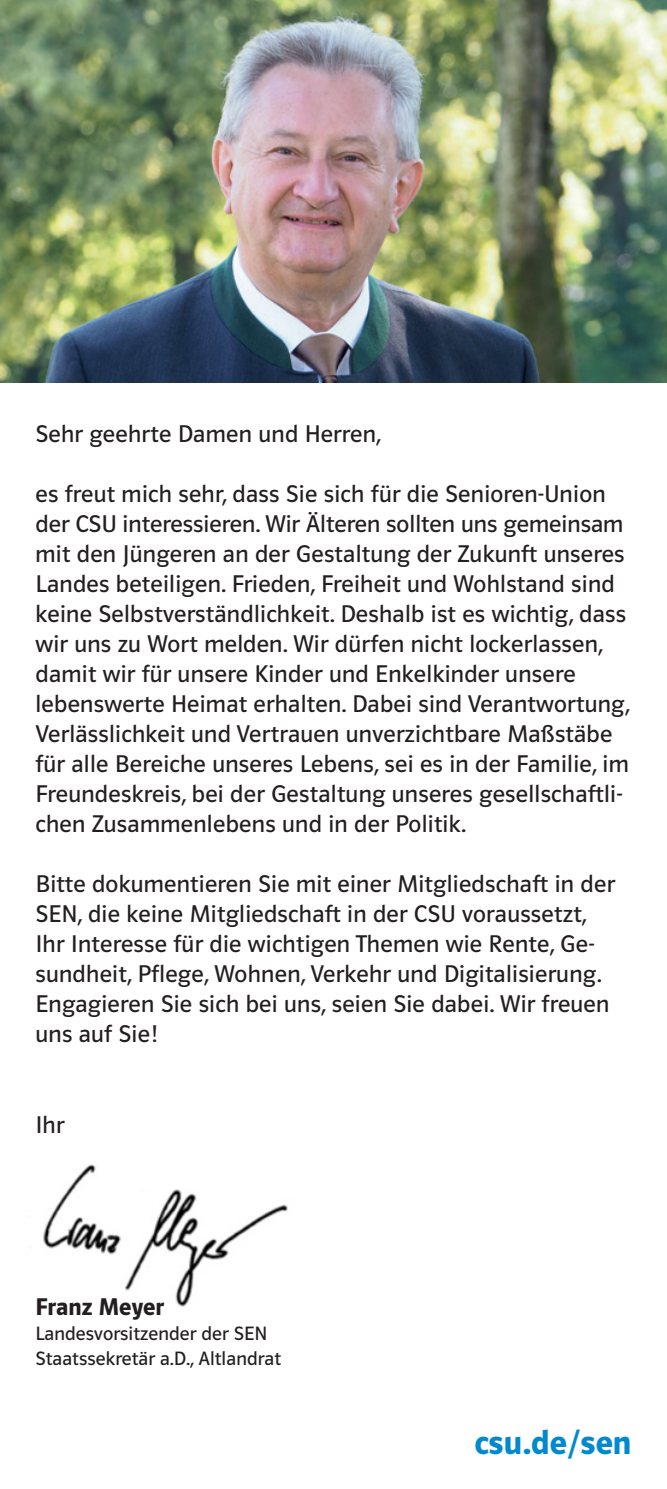
<style>
.page{position:relative;width:667px;height:1489px;background:#fff}
.page>*{position:absolute;margin:0;border:0;box-sizing:border-box;transform-origin:0 0}
.t1{font:600 35px "Polo 22 R";color:#0089cf}
.t2{font:25px/30px "Polo 22 R Buch";letter-spacing:.01em;color:#231f20}
.t3{font:600 25px "Polo 22 R";letter-spacing:.005em;color:#231f20}
.t4{font:20px/25px "Polo 22 R Buch";letter-spacing:.005em;color:#231f20}
</style>
<div class="page">
<img style="left:0;top:0;width:666px;height:383px">
<img style="left:43px;top:1164px;width:245px;height:143px">
<p class="t2" style="left:35px;top:419px;width:347px">Sehr geehrte Damen und Herren,</p>
<p class="t2" style="left:35px;top:479px;width:596px">es freut mich sehr, dass Sie sich für die Senioren-Union der CSU interessieren. Wir Älteren sollten uns gemeinsam mit den Jüngeren an der Gestaltung der Zukunft unseres Landes beteiligen. Frieden, Freiheit und Wohlstand sind keine Selbstverständlichkeit. Deshalb ist es wichtig, dass wir uns zu Wort melden. Wir dürfen nicht lockerlassen, damit wir für unsere Kinder und Enkelkinder unsere lebenswerte Heimat erhalten. Dabei sind Verantwortung, Verlässlichkeit und Vertrauen unverzichtbare Maßstäbe für alle Bereiche unseres Lebens, sei es in der Familie, im Freundeskreis, bei der Gestaltung unseres gesellschaftli&shy;chen Zusammenlebens und in der Politik.</p>
<p class="t2" style="left:35px;top:869px;width:580px">Bitte dokumentieren Sie mit einer Mitgliedschaft in der SEN, die keine Mitgliedschaft in der CSU voraussetzt, Ihr Interesse für die wichtigen Themen wie Rente, Ge&shy;sundheit, Pflege, Wohnen, Verkehr und Digitalisierung.<br>Engagieren Sie sich bei uns, seien Sie dabei. Wir freuen uns auf Sie!</p>
<p class="t2" style="left:35px;top:1109px;width:31px">Ihr</p>
<p class="t3" style="left:35px;top:1293px;width:130px">Franz Meyer</p>
<p class="t4" style="left:35px;top:1320px;width:247px">Landesvorsitzender der SEN<br>Staatssekretär a.D., Altlandrat</p>
<h1 class="t1" style="left:474px;top:1423px;width:158px">csu.de/sen</h1>
</div>
